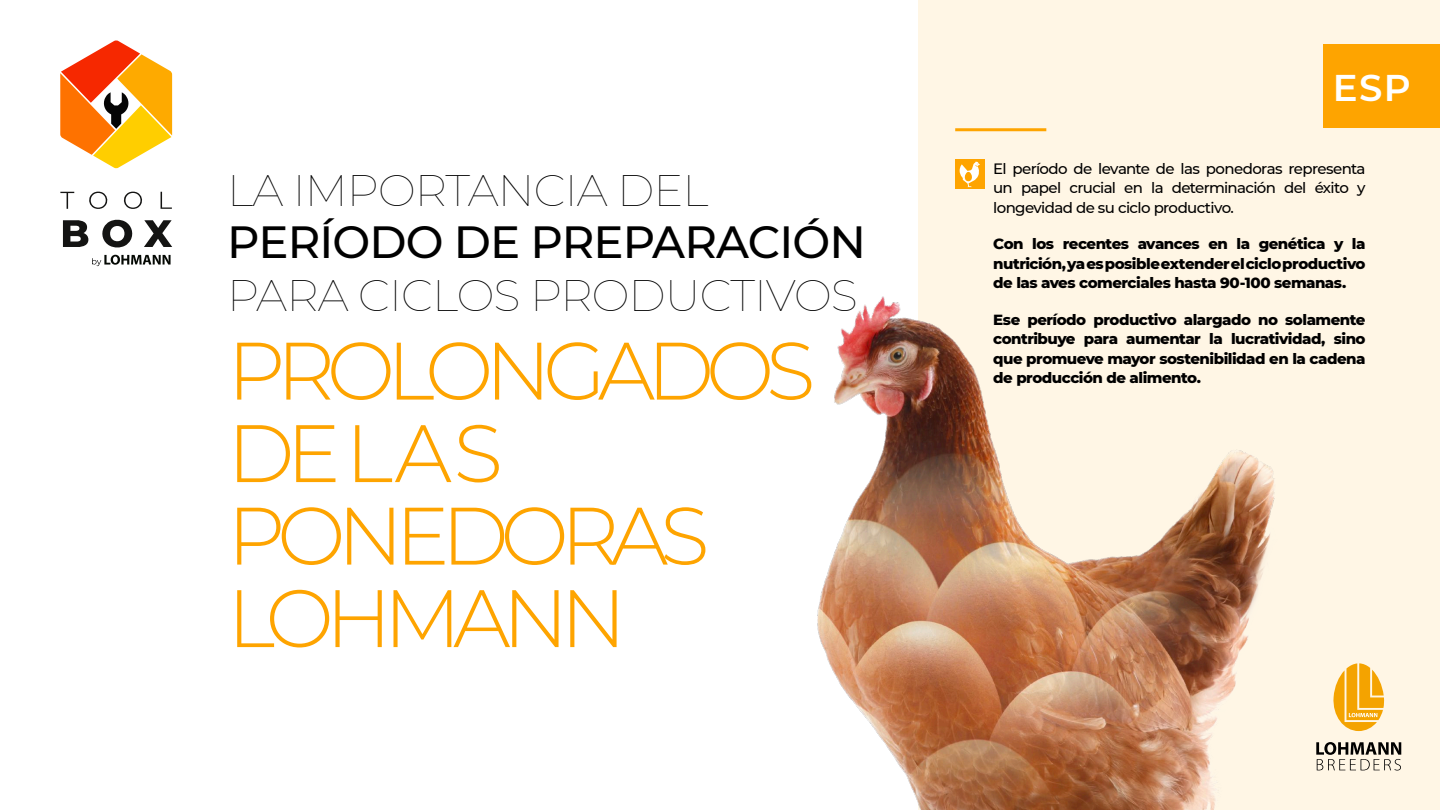
<style>
.page{position:relative;width:1440px;height:810px;background:#fff}
.page>*{position:absolute;margin:0;border:0;box-sizing:border-box;transform-origin:0 0}
.t1{font:300 81.3px/82.5px "Montserrat";letter-spacing:-.1em;color:#fea400}
.t2{font:100 45px/52.5px "Montserrat";letter-spacing:-.02em;color:#000}
.t3{font:600 37.12px "Montserrat";color:#fff}
.t4{font:800 15px/19.5px "Montserrat";letter-spacing:-.03em;color:#000;text-align:justify}
.t5{font:500 15px/19.5px "Montserrat";letter-spacing:-.045em;color:#000;text-align:justify}
.s1{font-weight:500}
</style>
<div class="page">
<div style="left:918px;top:0;width:522px;height:810px;background:#fff6e5"></div>
<img style="left:817px;top:296px;width:458px;height:514px">
<hr style="left:955px;top:128px;width:91px;height:3px;background:#fea400">
<div style="left:955px;top:160px;width:29px;height:29px;background:#fea400"></div>
<svg style="left:960px;top:162px;width:20px;height:25px"></svg>
<div style="left:1323px;top:45px;width:117px;height:83px;background:#fea400"></div>
<svg style="left:60px;top:192px;width:14px;height:17px"></svg>
<svg style="left:89px;top:191px;width:19px;height:18px"></svg>
<svg style="left:123px;top:191px;width:19px;height:18px"></svg>
<svg style="left:161px;top:192px;width:11px;height:17px"></svg>
<svg style="left:63px;top:220px;width:25px;height:27px"></svg>
<svg style="left:102px;top:219px;width:31px;height:29px"></svg>
<svg style="left:144px;top:220px;width:28px;height:27px"></svg>
<svg style="left:60px;top:40px;width:112px;height:128px"></svg>
<svg style="left:92px;top:255px;width:79px;height:11px"></svg>
<svg style="left:1333px;top:663px;width:51px;height:68px"></svg>
<svg style="left:1316px;top:742px;width:85px;height:29px"></svg>
<p class="t2" style="left:227px;top:162px;width:640px">LA IMPORTANCIA DEL<br><span class="s1">PERÍODO DE PREPARACIÓN<br></span>PARA CICLOS PRODUCTIVOS</p>
<p class="t1" style="left:227px;top:327px;width:590px">PROLONGADOS</p>
<p class="t1" style="left:227px;top:409px;width:484px">DE LAS<br>PONEDORAS<br>LOHMANN</p>
<p class="t3" style="left:1333px;top:61px;width:80px">ESP</p>
<p class="t5" style="left:993px;top:158px;width:374px">El período de levante de las ponedoras representa un papel crucial en la determinación del éxito y longevidad de su ciclo productivo.</p>
<p class="t4" style="left:993px;top:233px;width:374px">Con los recentes avances en la genética y la nutrición, ya es posible extender el ciclo productivo de las aves comerciales hasta 90-100 semanas.</p>
<p class="t4" style="left:993px;top:309px;width:374px">Ese período productivo alargado no solamente contribuye para aumentar la lucratividad, sino que promueve mayor sostenibilidad en la cadena</p>
<p class="t4" style="left:993px;top:367px;width:209px">de producción de alimento.</p>
</div>
